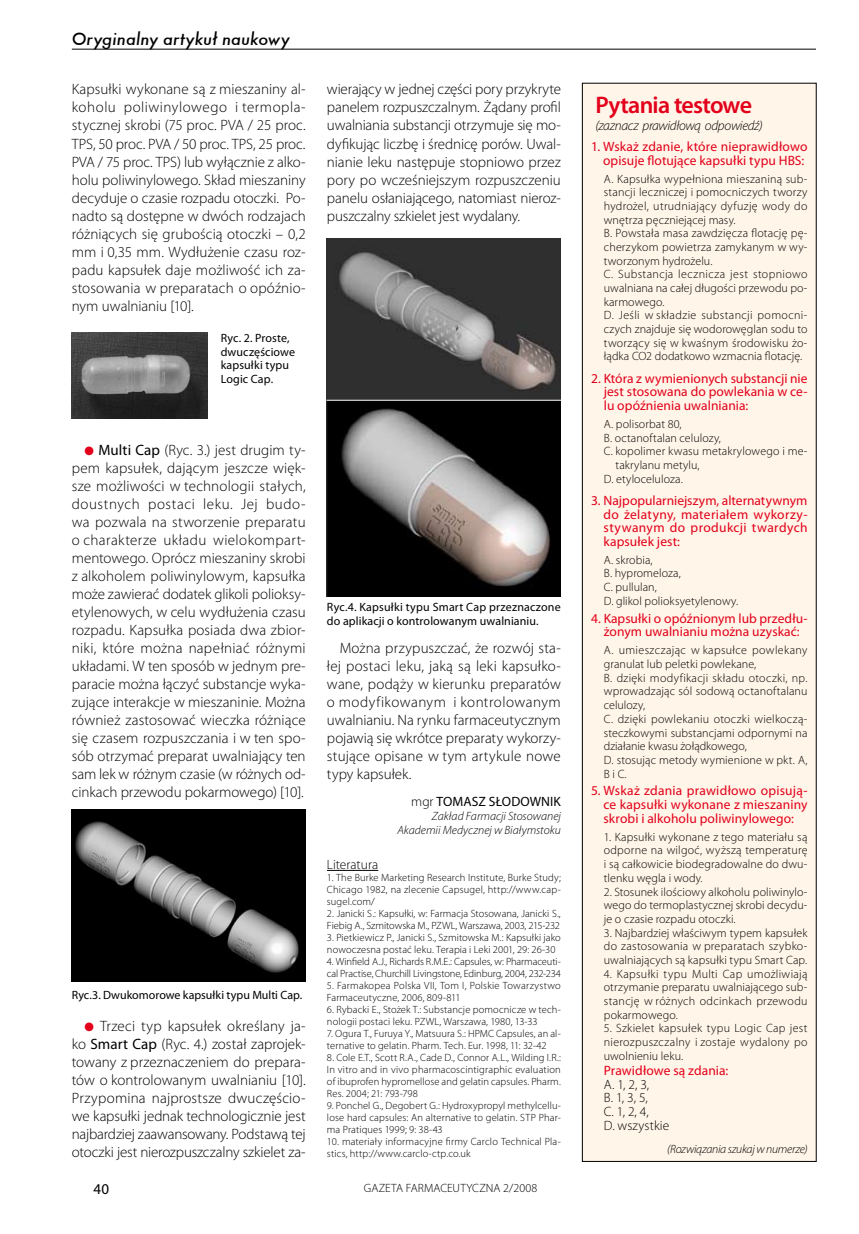
<style>
.page{position:relative;width:859px;height:1234px;background:#fff}
.page>*{position:absolute;margin:0;border:0;box-sizing:border-box;transform-origin:0 0}
.t1{font:600 24px "Myriad Pro";letter-spacing:-.03em;color:#e2001a}
.t2{font:italic 500 16.5px "Futura";letter-spacing:.005em;color:#000}
.t3{font:300 15px/18px "Myriad Pro";letter-spacing:-.005em;color:#000;text-align:justify}
.t4{font:15px "Myriad Pro";color:#000}
.t5{font:13.5px/13.6px "Myriad Pro";letter-spacing:.01em;color:#e2001a;text-align:justify}
.t6{font:300 13.5px/13.6px "Myriad Pro";letter-spacing:.005em;color:#000}
.t7{font:italic 300 13.5px "Myriad Pro";letter-spacing:-.025em;color:#000}
.t8{font:13.5px "Myriad Pro";letter-spacing:.005em;color:#000}
.t9{font:300 12px/13.6px "Myriad Pro";letter-spacing:.015em;color:#000;text-align:justify}
.t10{font:12px/13.5px "Myriad Pro";letter-spacing:.01em;color:#000}
.t11{font:italic 300 12px/14.4px "Myriad Pro";color:#000;text-align:right}
.t12{font:italic 300 12px "Myriad Pro";letter-spacing:-.02em;color:#000}
.t13{font:300 10.5px/12px "Myriad Pro";letter-spacing:.01em;color:#000}
.t14{font:300 10.5px/12px "Myriad Pro";letter-spacing:-.01em;color:#000}
.s1{color:#e2001a}
.s2{font-weight:400}
.s3{font-weight:300}
</style>
<div class="page">
<hr style="left:72px;top:49px;width:744px;height:1px;background:#000">
<hr style="left:327px;top:869px;width:51px;height:1px;background:#000">
<div style="left:582px;top:83px;width:234px;height:1078px;background:#fff5e8"></div>
<div style="left:582px;top:83px;width:234px;height:1078px;border:1px solid #000"></div>
<img style="left:72px;top:333px;width:136px;height:85px">
<img style="left:71px;top:809px;width:235px;height:172px">
<img style="left:327px;top:238px;width:234px;height:162px">
<img style="left:327px;top:401px;width:234px;height:195px">
<p class="t2" style="left:72px;top:27px;width:219px">Oryginalny artykuł naukowy</p>
<p class="t3" style="left:72px;top:80px;width:235px">Kapsułki wykonane są z mieszaniny al&shy;koholu poliwinylowego i termopla&shy;stycznej skrobi (75 proc. PVA / 25 proc.<br>TPS, 50 proc. PVA / 50 proc. TPS, 25 proc.<br>PVA / 75 proc. TPS) lub wyłącznie z alko&shy;holu poliwinylowego. Skład mieszaniny decyduje o czasie rozpadu otoczki. Po&shy;nadto są dostępne w dwóch rodzajach różniących się grubością otoczki – 0,2 mm i 0,35 mm. Wydłużenie czasu roz&shy;padu kapsułek daje możliwość ich za&shy;stosowania w preparatach o opóźnio&shy;nym uwalnianiu [10].</p>
<p class="t10" style="left:221px;top:331px;width:76px">Ryc. 2. Proste, dwuczęściowe kapsułki typu<br>Logic Cap.</p>
<p class="t3" style="left:327px;top:80px;width:235px">wierający w jednej części pory przykryte panelem rozpuszczalnym. Żądany profil uwalniania substancji otrzymuje się mo&shy;dyfikując liczbę i średnicę porów. Uwal&shy;nianie leku następuje stopniowo przez pory po wcześniejszym rozpuszczeniu panelu osłaniającego, natomiast nieroz&shy;puszczalny szkielet jest wydalany.</p>
<p class="t3" style="left:72px;top:440px;width:235px;text-indent:13px"><span class="s1">●</span> <span class="s2">Multi Cap</span> (Ryc. 3.) jest drugim ty&shy;pem kapsułek, dającym jeszcze więk&shy;sze możliwości w technologii stałych, doustnych postaci leku. Jej budo&shy;wa pozwala na stworzenie preparatu o charakterze układu wielokompart&shy;mentowego. Oprócz mieszaniny skrobi z alkoholem poliwinylowym, kapsułka może zawierać dodatek glikoli polioksy&shy;etylenowych, w celu wydłużenia czasu rozpadu. Kapsułka posiada dwa zbior&shy;niki, które można napełniać różnymi układami. W ten sposób w jednym pre&shy;paracie można łączyć substancje wyka&shy;zujące interakcje w mieszaninie. Można również zastosować wieczka różniące się czasem rozpuszczania i w ten spo&shy;sób otrzymać preparat uwalniający ten sam lek w różnym czasie (w różnych od&shy;cinkach przewodu pokarmowego) [10].</p>
<p class="t10" style="left:72px;top:987px;width:232px">Ryc.3. Dwukomorowe kapsułki typu Multi Cap.</p>
<p class="t3" style="left:72px;top:1016px;width:235px;text-indent:13px"><span class="s1">●</span> Trzeci typ kapsułek określany ja&shy;ko <span class="s2">Smart Cap</span> (Ryc. 4.) został zaprojek&shy;towany z przeznaczeniem do prepara&shy;tów o kontrolowanym uwalnianiu [10].<br>Przypomina najprostsze dwuczęścio&shy;we kapsułki jednak technologicznie jest najbardziej zaawansowany. Podstawą tej otoczki jest nierozpuszczalny szkielet za-</p>
<p class="t10" style="left:327px;top:600px;width:235px">Ryc.4. Kapsułki typu Smart Cap przeznaczone do aplikacji o kontrolowanym uwalnianiu.</p>
<p class="t3" style="left:327px;top:638px;width:235px;text-indent:13px">Można przypuszczać, że rozwój sta&shy;łej postaci leku, jaką są leki kapsułko&shy;wane, podąży w kierunku preparatów o modyfikowanym i kontrolowanym uwalnianiu. Na rynku farmaceutycznym pojawią się wkrótce preparaty wykorzy&shy;stujące opisane w tym artykule nowe typy kapsułek.</p>
<p class="t8" style="left:411px;top:792px;width:151px"><span class="s3">mgr</span> TOMASZ SŁODOWNIK</p>
<p class="t11" style="left:397px;top:808px;width:165px">Zakład Farmacji Stosowanej<br>Akademii Medycznej w Białymstoku</p>
<p class="t6" style="left:327px;top:857px;width:53px">Literatura</p>
<p class="t13" style="left:327px;top:871px;width:235px;text-align:justify">1. The Burke Marketing Research Institute, Burke Study; Chicago 1982, na zlecenie Capsugel, http://www.cap&shy;sugel.com/</p>
<p class="t13" style="left:327px;top:907px;width:235px">2. Janicki S.: Kapsułki, w: Farmacja Stosowana, Janicki S.,<br>Fiebig A., Szmitowska M., PZWL, Warszawa, 2003, 215-232</p>
<p class="t13" style="left:327px;top:931px;width:235px">3. Pietkiewicz P., Janicki S., Szmitowska M.: Kapsułki jako nowoczesna postać leku. Terapia i Leki 2001, 29: 26-30</p>
<p class="t14" style="left:327px;top:955px;width:235px">4. Winfield A.J., Richards R.M.E.: Capsules, w: Pharmaceuti&shy;cal Practise, Churchill Livingstone, Edinburg, 2004, 232-234</p>
<p class="t13" style="left:327px;top:979px;width:235px">5. Farmakopea Polska VII, Tom I, Polskie Towarzystwo<br>Farmaceutyczne, 2006, 809-811</p>
<p class="t13" style="left:327px;top:1003px;width:235px">6. Rybacki E., Stożek T.: Substancje pomocnicze w tech&shy;nologii postaci leku. PZWL, Warszawa, 1980, 13-33</p>
<p class="t13" style="left:327px;top:1027px;width:235px">7. Ogura T., Furuya Y., Matsuura S.: HPMC Capsules, an al&shy;ternative to gelatin. Pharm. Tech. Eur. 1998, 11: 32-42</p>
<p class="t13" style="left:327px;top:1051px;width:235px;text-align:justify">8. Cole E.T., Scott R.A., Cade D., Connor A.L., Wilding I.R.:<br>In vitro and in vivo pharmacoscintigraphic evaluation of ibuprofen hypromellose and gelatin capsules. Pharm.<br>Res. 2004; 21: 793-798</p>
<p class="t13" style="left:327px;top:1099px;width:235px;text-align:justify">9. Ponchel G., Degobert G.: Hydroxypropyl methylcellu&shy;lose hard capsules: An alternative to gelatin. STP Phar&shy;ma Pratiques 1999; 9: 38-43</p>
<p class="t13" style="left:327px;top:1135px;width:235px">10. materiały informacyjne firmy Carclo Technical Pla&shy;stics, http://www.carclo-ctp.co.uk</p>
<p class="t4" style="left:94px;top:1179px;width:17px">40</p>
<p class="t9" style="left:364px;top:1180px;width:175px">GAZETA FARMACEUTYCZNA 2/2008</p>
<h1 class="t1" style="left:595px;top:90px;width:158px">Pytania testowe</h1>
<p class="t7" style="left:595px;top:117px;width:169px">(zaznacz prawidłową odpowiedź)</p>
<p class="t5" style="left:591px;top:139px;width:218px;text-align:right">1. Wskaż zdanie, które nieprawidłowo opisuje flotujące kapsułki typu HBS:</p>
<p class="t9" style="left:604px;top:171px;width:205px;text-align:left">A. Kapsułka wypełniona mieszaniną sub&shy;stancji leczniczej i pomocniczych tworzy hydrożel, utrudniający dyfuzję wody do wnętrza pęczniejącej masy.<br>B. Powstała masa zawdzięcza flotację pę&shy;cherzykom powietrza zamykanym w wy&shy;tworzonym hydrożelu.<br>C. Substancja lecznicza jest stopniowo uwalniana na całej długości przewodu po&shy;karmowego.<br>D. Jeśli w składzie substancji pomocni&shy;czych znajduje się wodorowęglan sodu to tworzący się w kwaśnym środowisku żo&shy;łądka CO2 dodatkowo wzmacnia flotację.</p>
<p class="t5" style="left:604px;top:371px;width:205px;text-indent:-13px">2. Która z wymienionych substancji nie jest stosowana do powlekania w ce&shy;lu opóźnienia uwalniania:</p>
<p class="t9" style="left:604px;top:417px;width:79px">A. polisorbat 80,</p>
<p class="t9" style="left:604px;top:430px;width:119px">B. octanoftalan celulozy,</p>
<p class="t9" style="left:604px;top:444px;width:205px">C. kopolimer kwasu metakrylowego i me-</p>
<p class="t9" style="left:615px;top:458px;width:86px">takrylanu metylu,</p>
<p class="t9" style="left:604px;top:471px;width:80px">D. etyloceluloza.</p>
<p class="t5" style="left:604px;top:493px;width:205px;text-indent:-13px">3. Najpopularniejszym, alternatywnym do żelatyny, materiałem wykorzy&shy;stywanym do produkcji twardych kapsułek jest:</p>
<p class="t9" style="left:604px;top:552px;width:136px;text-align:left">A. skrobia,<br>B. hypromeloza,<br>C. pullulan,<br>D. glikol polioksyetylenowy.</p>
<p class="t5" style="left:591px;top:611px;width:218px;text-align:center">4. Kapsułki o opóźnionym lub przedłu&shy;żonym uwalnianiu można uzyskać:</p>
<p class="t9" style="left:604px;top:643px;width:205px;text-align:left">A. umieszczając w kapsułce powlekany granulat lub peletki powlekane,<br>B. dzięki modyfikacji składu otoczki, np. wprowadzając sól sodową octanoftalanu celulozy,<br>C. dzięki powlekaniu otoczki wielkoczą&shy;steczkowymi substancjami odpornymi na działanie kwasu żołądkowego,<br>D. stosując metody wymienione w pkt. A,<br>B iC.</p>
<p class="t5" style="left:604px;top:783px;width:205px;text-indent:-12px">5. Wskaż zdania prawidłowo opisują&shy;ce kapsułki wykonane z mieszaniny skrobi i alkoholu poliwinylowego:</p>
<p class="t9" style="left:604px;top:829px;width:205px">1. Kapsułki wykonane z tego materiału są odporne na wilgoć, wyższą temperaturę i są całkowicie biodegradowalne do dwu&shy;tlenku węgla i wody.</p>
<p class="t9" style="left:604px;top:884px;width:205px">2. Stosunek ilościowy alkoholu poliwinylo&shy;wego do termoplastycznej skrobi decydu&shy;je o czasie rozpadu otoczki.</p>
<p class="t9" style="left:604px;top:925px;width:205px">3. Najbardziej właściwym typem kapsułek do zastosowania w preparatach szybko&shy;uwalniających są kapsułki typu Smart Cap.</p>
<p class="t9" style="left:604px;top:966px;width:205px">4. Kapsułki typu Multi Cap umożliwiają otrzymanie preparatu uwalniającego sub&shy;stancję w różnych odcinkach przewodu pokarmowego.</p>
<p class="t9" style="left:604px;top:1021px;width:205px">5. Szkielet kapsułek typu Logic Cap jest nierozpuszczalny i zostaje wydalony po uwolnieniu leku.</p>
<p class="t5" style="left:604px;top:1063px;width:126px">Prawidłowe są zdania:</p>
<p class="t6" style="left:604px;top:1076px;width:67px">A. 1, 2, 3,<br>B. 1, 3, 5,<br>C. 1, 2, 4,<br>D. wszystkie</p>
<p class="t12" style="left:667px;top:1141px;width:142px">(Rozwiązania szukaj wnumerze)</p>
</div>
